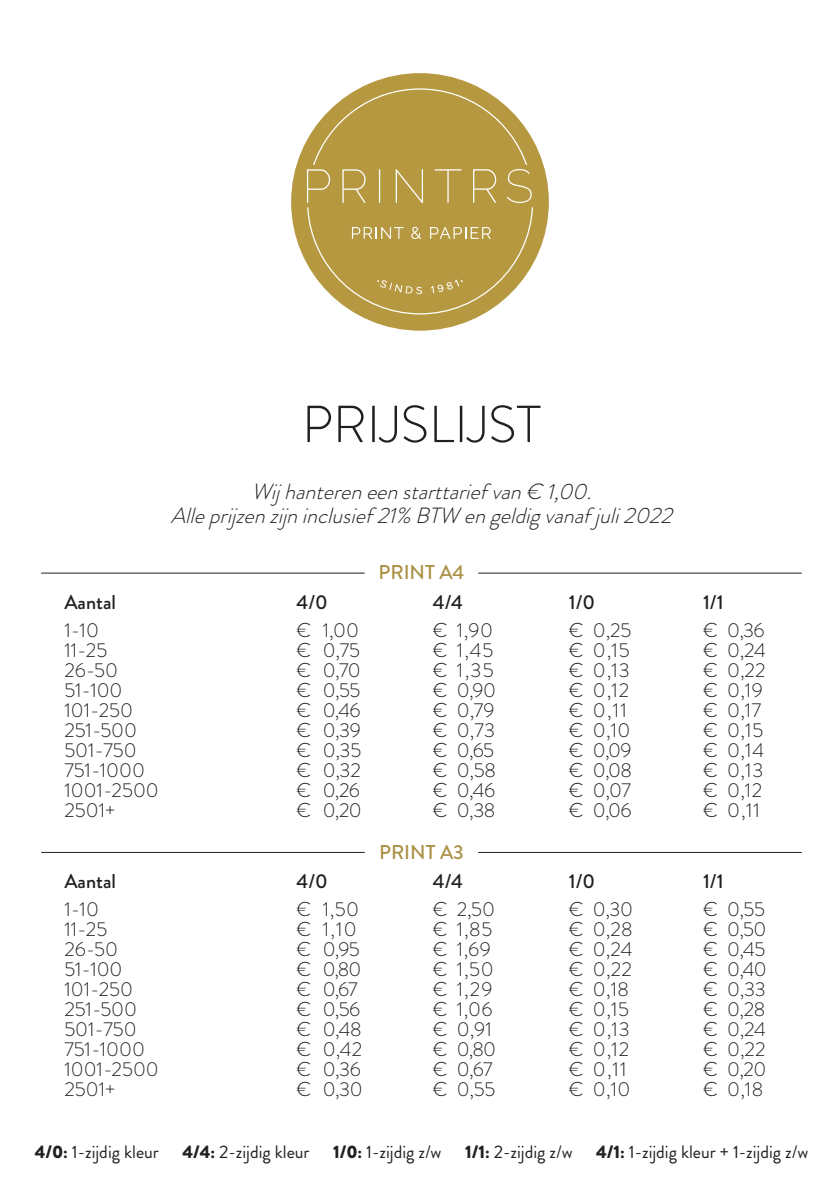
<style>
.page{position:relative;width:840px;height:1191px;background:#fff}
.page>*{position:absolute;margin:0;border:0;box-sizing:border-box;transform-origin:0 0}
.t1{font:300 52px "Brandon Grotesque";color:#231f20}
.t2{font:italic 300 22px "Brandon Grotesque";color:#231f20}
.t3{font:300 20px "Brandon Grotesque";color:#231f20}
.t4{font:500 20px "Brandon Grotesque";color:#231f20}
.t5{font:500 20px "Brandon Grotesque";color:#aa9146}
.t6{font:18px "Brandon Grotesque";color:#231f20}
.s1{font-weight:900}
</style>
<div class="page">
<hr style="left:41px;top:572px;width:323px;height:1px;background:#231f20">
<hr style="left:478px;top:572px;width:323px;height:1px;background:#231f20">
<hr style="left:41px;top:852px;width:323px;height:1px;background:#231f20">
<hr style="left:478px;top:852px;width:323px;height:1px;background:#231f20">
<div style="left:291px;top:73px;width:257px;height:258px;background:#b5983f;border-radius:50%"></div>
<svg style="left:307px;top:88px;width:225px;height:226px"></svg>
<p class="t1" style="left:302px;top:389px;width:240px">PRIJSLIJST</p>
<p class="t2" style="left:251px;top:476px;width:349px">Wij hantereneenstarttariefvan€ 1,00.</p>
<p class="t2" style="left:171px;top:500px;width:510px">Alleprijzenzijninclusief21% BTW engeldigvanafjuli2022</p>
<p class="t5" style="left:378px;top:558px;width:87px">PRINT A4</p>
<p class="t4" style="left:64px;top:588px;width:53px">Aantal</p>
<p class="t4" style="left:296px;top:588px;width:33px">4/0</p>
<p class="t4" style="left:432px;top:588px;width:32px">4/4</p>
<p class="t4" style="left:568px;top:588px;width:28px">1/0</p>
<p class="t4" style="left:702px;top:588px;width:22px">1/1</p>
<p class="t3" style="left:64px;top:616px;width:36px">1-10</p>
<p class="t3" style="left:296px;top:616px;width:64px">€ 1,00</p>
<p class="t3" style="left:432px;top:616px;width:62px">€ 1,90</p>
<p class="t3" style="left:568px;top:616px;width:64px">€ 0,25</p>
<p class="t3" style="left:702px;top:616px;width:63px">€ 0,36</p>
<p class="t3" style="left:64px;top:636px;width:44px">11-25</p>
<p class="t3" style="left:296px;top:636px;width:65px">€ 0,75</p>
<p class="t3" style="left:432px;top:636px;width:62px">€ 1,45</p>
<p class="t3" style="left:568px;top:636px;width:62px">€ 0,15</p>
<p class="t3" style="left:702px;top:636px;width:64px">€ 0,24</p>
<p class="t3" style="left:64px;top:656px;width:55px">26-50</p>
<p class="t3" style="left:296px;top:656px;width:66px">€ 0,70</p>
<p class="t3" style="left:432px;top:656px;width:62px">€ 1,35</p>
<p class="t3" style="left:568px;top:656px;width:62px">€ 0,13</p>
<p class="t3" style="left:702px;top:656px;width:64px">€ 0,22</p>
<p class="t3" style="left:64px;top:676px;width:60px">51-100</p>
<p class="t3" style="left:296px;top:676px;width:65px">€ 0,55</p>
<p class="t3" style="left:432px;top:676px;width:65px">€ 0,90</p>
<p class="t3" style="left:568px;top:676px;width:62px">€ 0,12</p>
<p class="t3" style="left:702px;top:676px;width:61px">€ 0,19</p>
<p class="t3" style="left:64px;top:696px;width:70px">101-250</p>
<p class="t3" style="left:296px;top:696px;width:65px">€ 0,46</p>
<p class="t3" style="left:432px;top:696px;width:63px">€ 0,79</p>
<p class="t3" style="left:568px;top:696px;width:60px">€ 0,11</p>
<p class="t3" style="left:702px;top:696px;width:60px">€ 0,17</p>
<p class="t3" style="left:64px;top:716px;width:74px">251-500</p>
<p class="t3" style="left:296px;top:716px;width:66px">€ 0,39</p>
<p class="t3" style="left:432px;top:716px;width:64px">€ 0,73</p>
<p class="t3" style="left:568px;top:716px;width:63px">€ 0,10</p>
<p class="t3" style="left:702px;top:716px;width:62px">€ 0,15</p>
<p class="t3" style="left:64px;top:736px;width:74px">501-750</p>
<p class="t3" style="left:296px;top:736px;width:66px">€ 0,35</p>
<p class="t3" style="left:432px;top:736px;width:63px">€ 0,65</p>
<p class="t3" style="left:568px;top:736px;width:64px">€ 0,09</p>
<p class="t3" style="left:702px;top:736px;width:62px">€ 0,14</p>
<p class="t3" style="left:64px;top:756px;width:82px">751-1000</p>
<p class="t3" style="left:296px;top:756px;width:66px">€ 0,32</p>
<p class="t3" style="left:432px;top:756px;width:65px">€ 0,58</p>
<p class="t3" style="left:568px;top:756px;width:64px">€ 0,08</p>
<p class="t3" style="left:702px;top:756px;width:62px">€ 0,13</p>
<p class="t3" style="left:64px;top:776px;width:96px">1001-2500</p>
<p class="t3" style="left:296px;top:776px;width:65px">€ 0,26</p>
<p class="t3" style="left:432px;top:776px;width:64px">€ 0,46</p>
<p class="t3" style="left:568px;top:776px;width:63px">€ 0,07</p>
<p class="t3" style="left:702px;top:776px;width:61px">€ 0,12</p>
<p class="t3" style="left:64px;top:796px;width:52px">2501+</p>
<p class="t3" style="left:296px;top:796px;width:67px">€ 0,20</p>
<p class="t3" style="left:432px;top:796px;width:64px">€ 0,38</p>
<p class="t3" style="left:568px;top:796px;width:64px">€ 0,06</p>
<p class="t3" style="left:702px;top:796px;width:58px">€ 0,11</p>
<p class="t5" style="left:379px;top:838px;width:86px">PRINT A3</p>
<p class="t4" style="left:64px;top:867px;width:53px">Aantal</p>
<p class="t4" style="left:296px;top:867px;width:33px">4/0</p>
<p class="t4" style="left:432px;top:867px;width:32px">4/4</p>
<p class="t4" style="left:568px;top:867px;width:28px">1/0</p>
<p class="t4" style="left:702px;top:867px;width:22px">1/1</p>
<p class="t3" style="left:64px;top:895px;width:36px">1-10</p>
<p class="t3" style="left:296px;top:895px;width:64px">€ 1,50</p>
<p class="t3" style="left:432px;top:895px;width:64px">€ 2,50</p>
<p class="t3" style="left:568px;top:895px;width:65px">€ 0,30</p>
<p class="t3" style="left:702px;top:895px;width:63px">€ 0,55</p>
<p class="t3" style="left:64px;top:915px;width:44px">11-25</p>
<p class="t3" style="left:296px;top:915px;width:61px">€ 1,10</p>
<p class="t3" style="left:432px;top:915px;width:61px">€ 1,85</p>
<p class="t3" style="left:568px;top:915px;width:65px">€ 0,28</p>
<p class="t3" style="left:702px;top:915px;width:65px">€ 0,50</p>
<p class="t3" style="left:64px;top:935px;width:55px">26-50</p>
<p class="t3" style="left:296px;top:935px;width:65px">€ 0,95</p>
<p class="t3" style="left:432px;top:935px;width:59px">€ 1,69</p>
<p class="t3" style="left:568px;top:935px;width:65px">€ 0,24</p>
<p class="t3" style="left:702px;top:935px;width:64px">€ 0,45</p>
<p class="t3" style="left:64px;top:955px;width:60px">51-100</p>
<p class="t3" style="left:296px;top:955px;width:66px">€ 0,80</p>
<p class="t3" style="left:432px;top:955px;width:62px">€ 1,50</p>
<p class="t3" style="left:568px;top:955px;width:65px">€ 0,22</p>
<p class="t3" style="left:702px;top:955px;width:65px">€ 0,40</p>
<p class="t3" style="left:64px;top:975px;width:70px">101-250</p>
<p class="t3" style="left:296px;top:975px;width:63px">€ 0,67</p>
<p class="t3" style="left:432px;top:975px;width:61px">€ 1,29</p>
<p class="t3" style="left:568px;top:975px;width:62px">€ 0,18</p>
<p class="t3" style="left:702px;top:975px;width:64px">€ 0,33</p>
<p class="t3" style="left:64px;top:995px;width:74px">251-500</p>
<p class="t3" style="left:296px;top:995px;width:65px">€ 0,56</p>
<p class="t3" style="left:432px;top:995px;width:61px">€ 1,06</p>
<p class="t3" style="left:568px;top:995px;width:62px">€ 0,15</p>
<p class="t3" style="left:702px;top:995px;width:64px">€ 0,28</p>
<p class="t3" style="left:64px;top:1015px;width:74px">501-750</p>
<p class="t3" style="left:296px;top:1015px;width:66px">€ 0,48</p>
<p class="t3" style="left:432px;top:1015px;width:61px">€ 0,91</p>
<p class="t3" style="left:568px;top:1015px;width:62px">€ 0,13</p>
<p class="t3" style="left:702px;top:1015px;width:64px">€ 0,24</p>
<p class="t3" style="left:64px;top:1035px;width:82px">751-1000</p>
<p class="t3" style="left:296px;top:1035px;width:67px">€ 0,42</p>
<p class="t3" style="left:432px;top:1035px;width:65px">€ 0,80</p>
<p class="t3" style="left:568px;top:1035px;width:62px">€ 0,12</p>
<p class="t3" style="left:702px;top:1035px;width:64px">€ 0,22</p>
<p class="t3" style="left:64px;top:1055px;width:96px">1001-2500</p>
<p class="t3" style="left:296px;top:1055px;width:66px">€ 0,36</p>
<p class="t3" style="left:432px;top:1055px;width:61px">€ 0,67</p>
<p class="t3" style="left:568px;top:1055px;width:59px">€ 0,11</p>
<p class="t3" style="left:702px;top:1055px;width:65px">€ 0,20</p>
<p class="t3" style="left:64px;top:1075px;width:52px">2501+</p>
<p class="t3" style="left:296px;top:1075px;width:67px">€ 0,30</p>
<p class="t3" style="left:432px;top:1075px;width:64px">€ 0,55</p>
<p class="t3" style="left:568px;top:1075px;width:63px">€ 0,10</p>
<p class="t3" style="left:702px;top:1075px;width:62px">€ 0,18</p>
<p class="t6" style="left:35px;top:1139px;width:126px"><span class="s1">4/0:</span> 1-zijdig kleur</p>
<p class="t6" style="left:182px;top:1139px;width:129px"><span class="s1">4/4:</span> 2-zijdig kleur</p>
<p class="t6" style="left:333px;top:1139px;width:110px"><span class="s1">1/0:</span> 1-zijdig z/w</p>
<p class="t6" style="left:464px;top:1139px;width:109px"><span class="s1">1/1:</span> 2-zijdig z/w</p>
<p class="t6" style="left:595px;top:1139px;width:214px"><span class="s1">4/1:</span> 1-zijdig kleur + 1-zijdig z/w</p>
</div>
